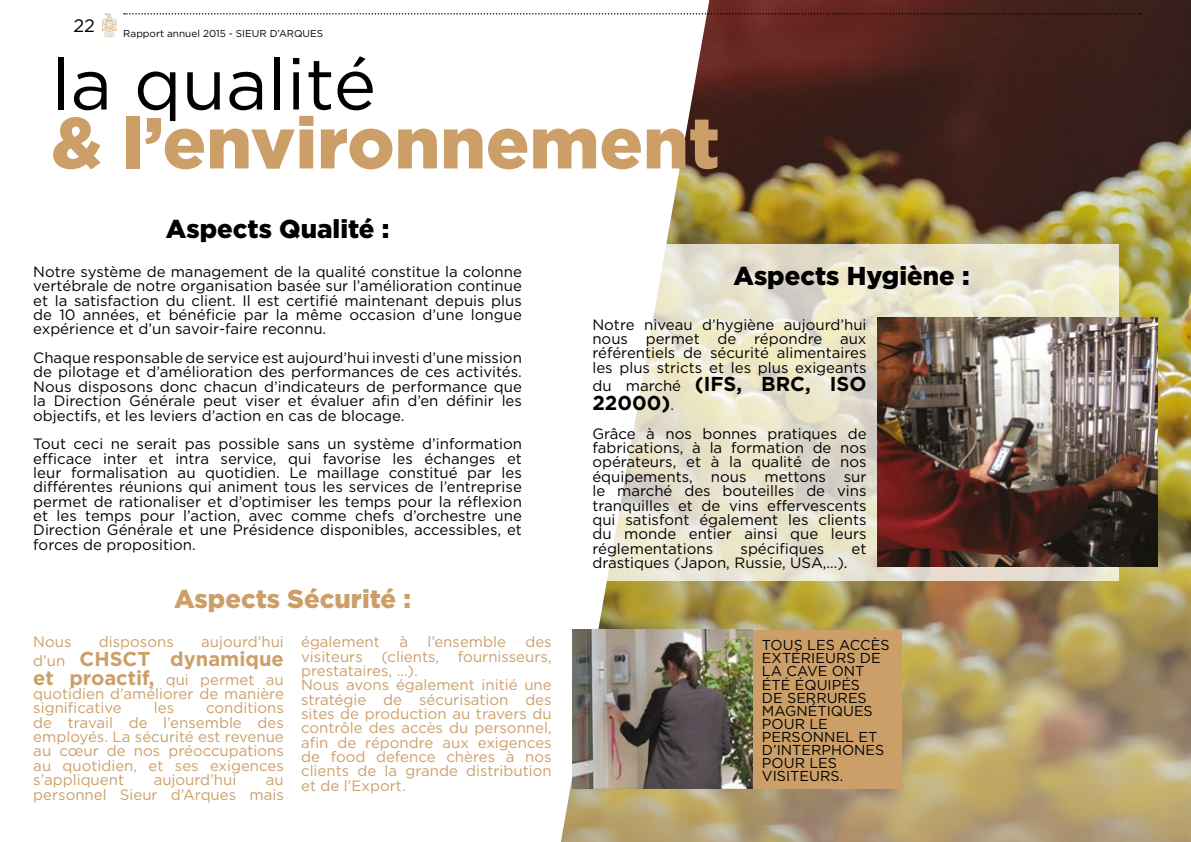
<style>
.page{position:relative;width:1191px;height:842px;background:#fff}
.page>*{position:absolute;margin:0;border:0;box-sizing:border-box;transform-origin:0 0}
.t1{font:900 72px "Gotham";color:#cc9f69}
.t2{font:72px "Gotham";color:#000}
.t3{font:900 25.8px "Gotham";color:#000}
.t4{font:900 25.8px "Gotham";color:#cc9f69}
.t5{font:700 20.2px/18.6px "Gotham";color:#cc9f69}
.t6{font:700 20.2px/18.6px "Gotham";color:#000}
.t7{font:18px "Gotham";color:#000}
.t8{font:15px/14.4px "Gotham";color:#000;text-align:justify}
.t9{font:15px/14.4px "Gotham";color:#cc9f69}
.t10{font:14.4px/13px "Gotham";color:#000}
.t11{font:10px "Gotham";color:#000}
.s1{font-weight:400;font-size:15px}
.s2{font-weight:400;font-size:14.4px}
</style>
<div class="page">
<img style="left:561px;top:0;width:630px;height:842px">
<div style="left:754px;top:631px;width:148px;height:158px;background:#cc9f69"></div>
<img style="left:572px;top:630px;width:182px;height:159px">
<svg style="left:584px;top:244px;width:535px;height:337px"></svg>
<img style="left:878px;top:318px;width:279px;height:249px">
<svg style="left:102px;top:13px;width:15px;height:24px"></svg>
<svg style="left:124px;top:13px;width:1016px;height:2px"></svg>
<p class="t7" style="left:73px;top:14px;width:23px">22</p>
<p class="t11" style="left:123px;top:27px;width:201px">Rapport annuel 2015 - SIEUR D’ARQUES</p>
<h1 class="t2" style="left:52px;top:38px;width:326px">la qualité</h1>
<h1 class="t1" style="left:52px;top:93px;width:670px">&amp; l’environnement</h1>
<h2 class="t3" style="left:166px;top:212px;width:225px">Aspects Qualité :</h2>
<p class="t8" style="left:33px;top:264px;width:490px">Notre système de management de la qualité constitue la colonne vertébrale de notre organisation basée sur l’amélioration continue et la satisfaction du client. Il est certifié maintenant depuis plus de 10 années, et bénéficie par la même occasion d’une longue expérience et d’un savoir-faire reconnu.</p>
<p class="t8" style="left:33px;top:350px;width:490px">Chaque responsable de service est aujourd’hui investi d’une mission de pilotage et d’amélioration des performances de ces activités.<br>Nous disposons donc chacun d’indicateurs de performance que la Direction Générale peut viser et évaluer afin d’en définir les objectifs, et les leviers d’action en cas de blocage.</p>
<p class="t8" style="left:33px;top:436px;width:490px">Tout ceci ne serait pas possible sans un système d’information efficace inter et intra service, qui favorise les échanges et leur formalisation au quotidien. Le maillage constitué par les différentes réunions qui animent tous les services de l’entreprise permet de rationaliser et d’optimiser les temps pour la réflexion et les temps pour l’action, avec comme chefs d’orchestre une Direction Générale et une Présidence disponibles, accessibles, et forces de proposition.</p>
<h2 class="t4" style="left:174px;top:581px;width:238px">Aspects Sécurité :</h2>
<p class="t9" style="left:33px;top:634px;width:40px">Nous</p>
<p class="t9" style="left:99px;top:634px;width:76px">disposons</p>
<p class="t9" style="left:201px;top:634px;width:84px">aujourd’hui</p>
<h3 class="t5" style="left:33px;top:649px;width:252px"><span class="s1">d’un</span> CHSCT dynamique et proactif, <span class="s1">qui permet au</span></h3>
<p class="t9" style="left:33px;top:686px;width:252px">quotidien d’améliorer de manière significative</p>
<p class="t9" style="left:33px;top:700px;width:252px;text-align:justify;text-indent:173px">conditions de travail de l’ensemble des employés. La sécurité est revenue au cœur de nos préoccupations au quotidien, et ses exigences s’appliquent</p>
<p class="t9" style="left:154px;top:700px;width:22px">les</p>
<p class="t9" style="left:154px;top:772px;width:84px">aujourd’hui</p>
<p class="t9" style="left:33px;top:772px;width:252px;text-align:right">au<br>personnel Sieur d’Arques mais</p>
<p class="t9" style="left:301px;top:634px;width:80px">également</p>
<p class="t9" style="left:399px;top:634px;width:10px">à</p>
<p class="t9" style="left:427px;top:634px;width:80px">l’ensemble</p>
<p class="t9" style="left:301px;top:634px;width:252px;text-indent:224px">des visiteurs (clients, fournisseurs, prestataires, …).<br>Nous avons également initié une stratégie de sécurisation des sites de production au travers du contrôle des accès du personnel, afin de répondre aux exigences de food defence chères à nos clients de la grande distribution et de l’Export.</p>
<h2 class="t3" style="left:733px;top:258px;width:238px">Aspects Hygiène :</h2>
<p class="t8" style="left:592px;top:317px;width:276px">Notre niveau d’hygiène aujourd’hui nous permet de répondre aux référentiels de sécurité alimentaires les plus stricts et les plus exigeants</p>
<h3 class="t6" style="left:592px;top:375px;width:276px"><span class="s1">du marché</span> (IFS, BRC, ISO<br>22000)<span class="s2">.</span></h3>
<p class="t8" style="left:592px;top:426px;width:276px">Grâce à nos bonnes pratiques de fabrications, à la formation de nos opérateurs, et à la qualité de nos équipements, nous mettons sur le marché des bouteilles de vins tranquilles et de vins effervescents qui satisfont également les clients du monde entier ainsi que leurs réglementations</p>
<p class="t8" style="left:740px;top:541px;width:85px">spécifiques</p>
<p class="t8" style="left:851px;top:541px;width:16px">et</p>
<p class="t8" style="left:592px;top:555px;width:257px">drastiques (Japon, Russie, USA,…).</p>
<p class="t10" style="left:762px;top:638px;width:129px">TOUS LES ACCÈS<br>EXTÉRIEURS DE<br>LA CAVE ONT<br>ÉTÉ ÉQUIPÉS<br>DE SERRURES<br>MAGNÉTIQUES<br>POUR LE<br>PERSONNEL ET<br>D’INTERPHONES<br>POUR LES<br>VISITEURS.</p>
</div>
